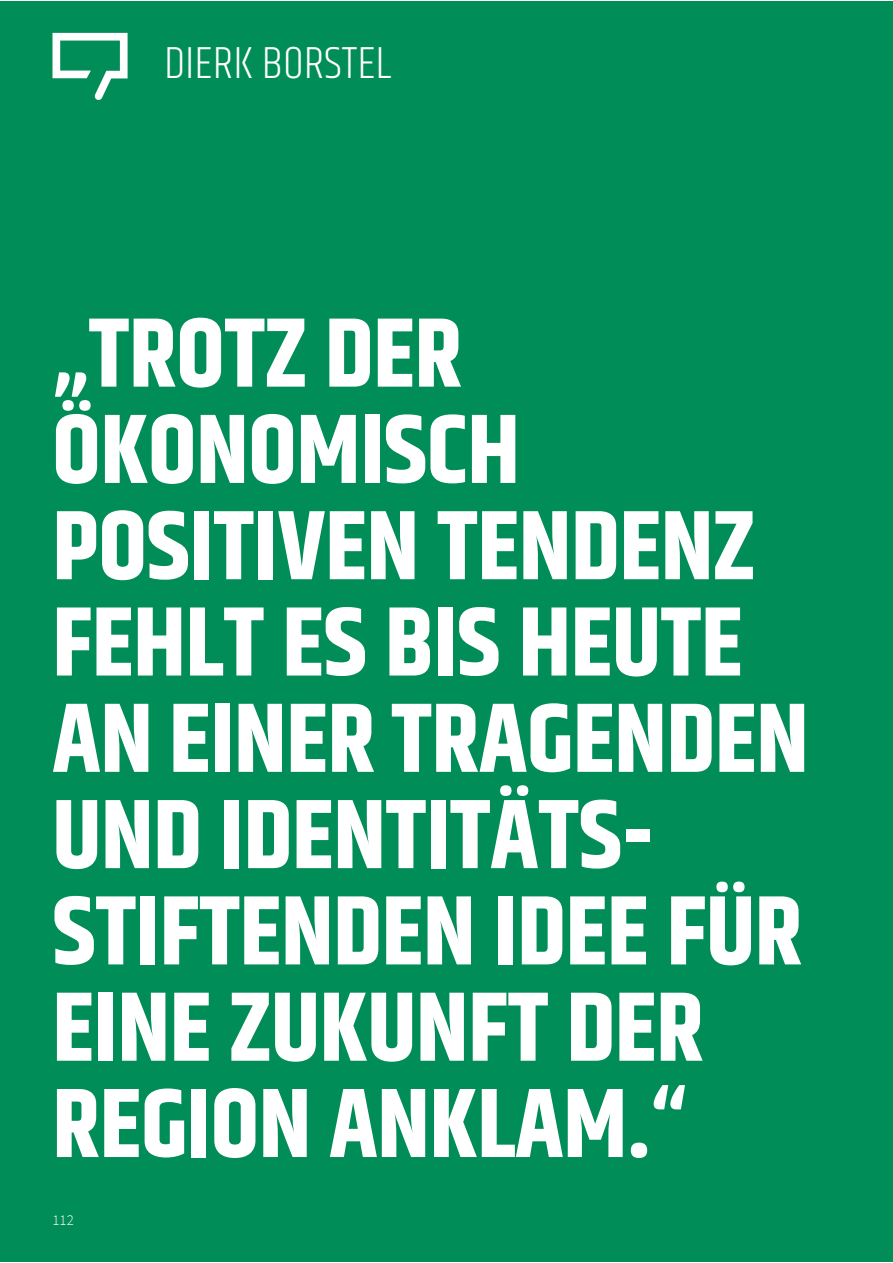
<style>
.page{position:relative;width:893px;height:1263px;background:#fff}
.page>*{position:absolute;margin:0;border:0;box-sizing:border-box;transform-origin:0 0}
.t1{font:700 98.1px/96.3px "Khand";color:#fff}
.t2{font:300 46.35px "Khand";color:#fff}
.t3{font:300 14.85px "Source Sans Pro";color:#fff}
</style>
<div class="page">
<div style="left:0;top:1px;width:893px;height:1260px;background:#008d58"></div>
<svg style="left:53px;top:33px;width:75px;height:67px"></svg>
<p class="t2" style="left:164px;top:30px;width:229px">DIERK BORSTEL</p>
<p class="t1" style="left:53px;top:310px;width:757px">„TROTZ DER<br>ÖKONOMISCH<br>POSITIVEN TENDENZ<br>FEHLT ES BIS HEUTE<br>AN EINER TRAGENDEN<br>UND IDENTITÄTS-<br>STIFTENDEN IDEE FÜR<br>EINE ZUKUNFT DER<br>REGION ANKLAM.“</p>
<p class="t3" style="left:53px;top:1211px;width:23px">112</p>
</div>
